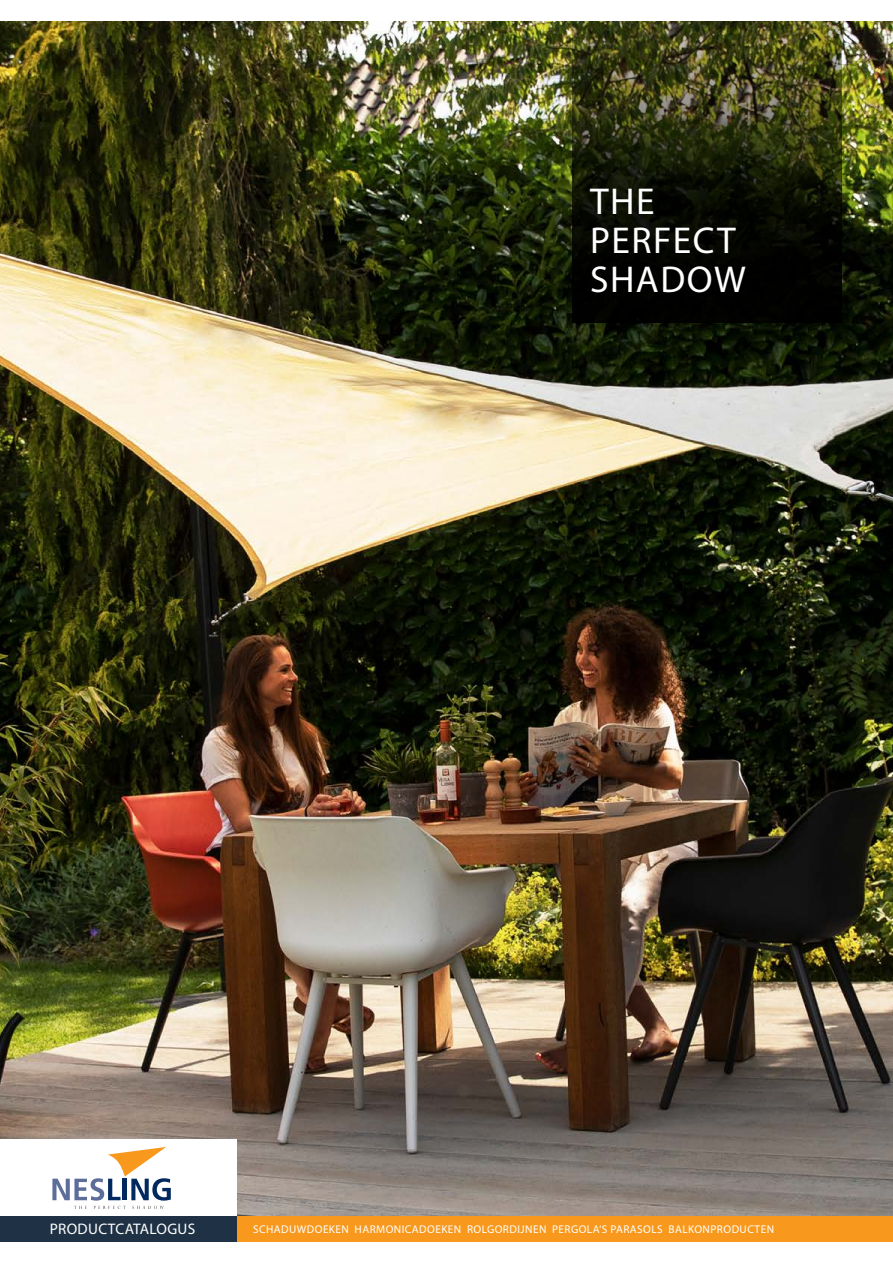
<style>
.page{position:relative;width:893px;height:1263px;background:#fff}
.page>*{position:absolute;margin:0;border:0;box-sizing:border-box;transform-origin:0 0}
.t1{font:37.5px/39px "Myriad Pro";letter-spacing:.04em;color:#fff}
.t2{font:15.3px "Myriad Pro";letter-spacing:.02em;color:#fff}
.t3{font:11.25px "Myriad Pro";letter-spacing:.04em;color:#fff}
</style>
<div class="page">
<img style="left:0;top:21px;width:893px;height:1195px">
<svg style="left:573px;top:21px;width:269px;height:302px"></svg>
<div style="left:236px;top:1216px;width:657px;height:26px;background:#f8991d"></div>
<div style="left:0;top:1216px;width:236px;height:26px;background:#1f3245"></div>
<div style="left:0;top:1140px;width:236px;height:76px;background:#fff"></div>
<svg style="left:52px;top:1147px;width:119px;height:53px"></svg>
<svg style="left:74px;top:1206px;width:13px;height:3px"></svg>
<svg style="left:94px;top:1206px;width:32px;height:3px"></svg>
<svg style="left:132px;top:1206px;width:32px;height:3px"></svg>
<h1 class="t1" style="left:590px;top:182px;width:157px">THE<br>PERFECT<br>SHADOW</h1>
<h2 class="t2" style="left:50px;top:1219px;width:147px">PRODUCTCATALOGUS</h2>
<p class="t3" style="left:253px;top:1222px;width:522px">SCHADUWDOEKEN HARMONICADOEKEN ROLGORDIJNEN PERGOLA‘S PARASOLS BALKONPRODUCTEN</p>
</div>
